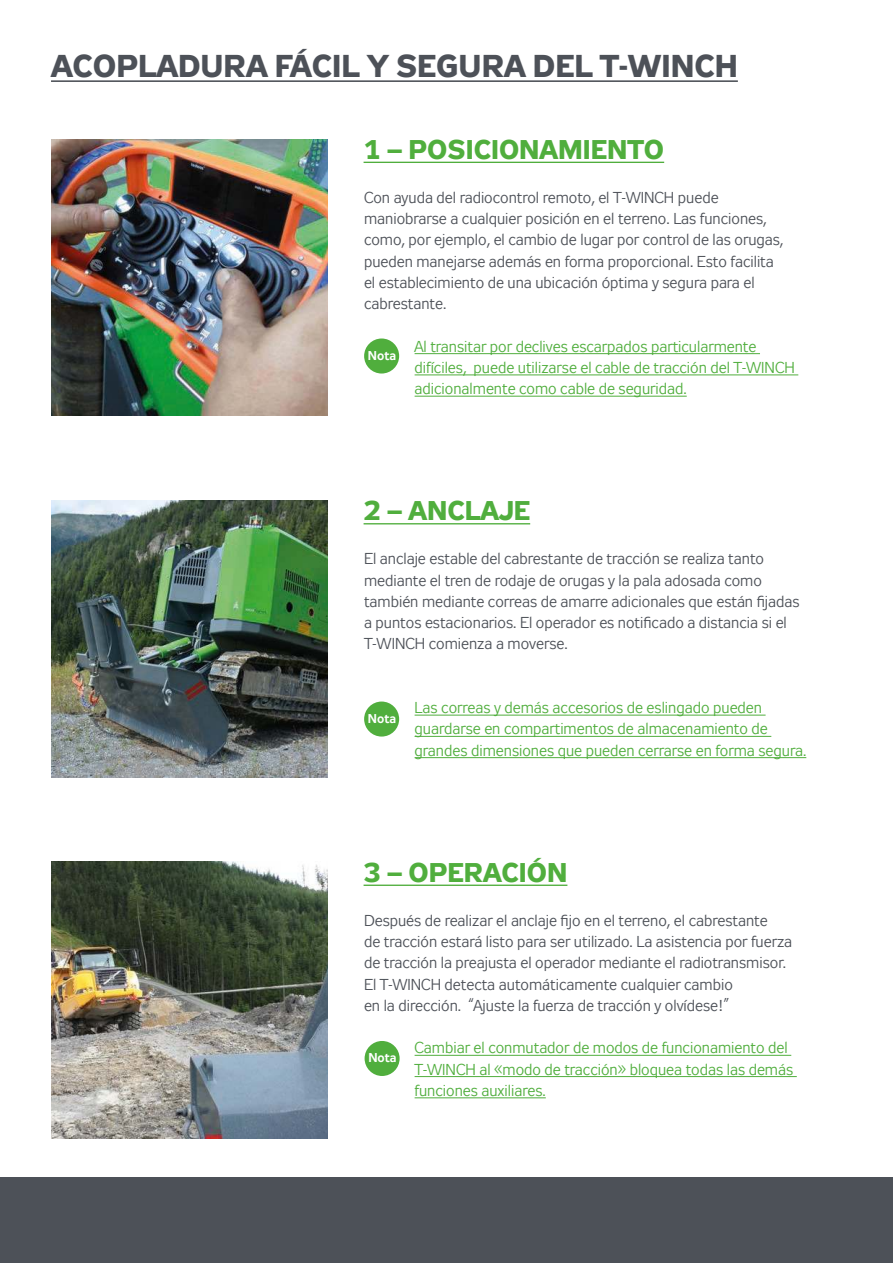
<style>
.page{position:relative;width:893px;height:1263px;background:#fff}
.page>*{position:absolute;margin:0;border:0;box-sizing:border-box;transform-origin:0 0}
.t1{font:700 31.5px "Zeppelin 32";color:#4d5158}
.t2{font:700 27px "Zeppelin 32";color:#50ae3d}
.t3{font:15.75px/21.3px "Zeppelin 31";color:#4d5158}
.t4{font:15.75px/21.3px "Zeppelin 31";color:#50ae3d}
.t5{font:700 12.75px "Zeppelin 31";color:#fff}
</style>
<div class="page">
<div style="left:0;top:1178px;width:893px;height:85px;background:#4d5158"></div>
<img style="left:51px;top:500px;width:276px;height:278px">
<hr style="left:415px;top:353px;width:345px;height:1px;background:#50ae3d">
<hr style="left:415px;top:374px;width:383px;height:1px;background:#50ae3d">
<hr style="left:415px;top:396px;width:272px;height:1px;background:#50ae3d">
<hr style="left:415px;top:715px;width:351px;height:1px;background:#50ae3d">
<hr style="left:415px;top:736px;width:356px;height:1px;background:#50ae3d">
<hr style="left:415px;top:757px;width:391px;height:1px;background:#50ae3d">
<hr style="left:415px;top:1055px;width:376px;height:1px;background:#50ae3d">
<hr style="left:415px;top:1076px;width:382px;height:1px;background:#50ae3d">
<hr style="left:415px;top:1097px;width:131px;height:1px;background:#50ae3d">
<div style="left:364px;top:338px;width:35px;height:35px;background:#50ae3d;border-radius:50%"></div>
<div style="left:364px;top:701px;width:35px;height:35px;background:#50ae3d;border-radius:50%"></div>
<hr style="left:364px;top:162px;width:300px;height:1px;background:#50ae3d">
<hr style="left:364px;top:523px;width:166px;height:1px;background:#50ae3d">
<hr style="left:51px;top:80px;width:687px;height:2px;background:#4d5158">
<hr style="left:364px;top:884px;width:203px;height:2px;background:#50ae3d">
<div style="left:365px;top:1041px;width:35px;height:35px;background:#50ae3d;border-radius:50%"></div>
<img style="left:51px;top:862px;width:276px;height:276px">
<img style="left:51px;top:139px;width:276px;height:276px">
<h1 class="t1" style="left:51px;top:48px;width:688px">ACOPLADURA FÁCIL Y SEGURA DEL T-WINCH</h1>
<h2 class="t2" style="left:364px;top:134px;width:302px">1 – POSICIONAMIENTO</h2>
<p class="t3" style="left:364px;top:188px;width:421px">Con ayuda del radiocontrol remoto, el T-WINCH puede maniobrarse a cualquier posición en el terreno. Las funciones, como, por ejemplo, el cambio de lugar por control de las orugas, pueden manejarse además en forma proporcional. Esto facilita el establecimiento de una ubicación óptima y segura para el cabrestante.</p>
<p class="t5" style="left:368px;top:349px;width:30px">Nota</p>
<p class="t4" style="left:415px;top:337px;width:382px">Al transitar por declives escarpados particularmente difíciles, puede utilizarse el cable de tracción del T-WINCH adicionalmente como cable de seguridad.</p>
<h2 class="t2" style="left:364px;top:495px;width:168px">2 – ANCLAJE</h2>
<p class="t3" style="left:364px;top:550px;width:437px">El anclaje estable del cabrestante de tracción se realiza tanto mediante el tren de rodaje de orugas y la pala adosada como también mediante correas de amarre adicionales que están fijadas a puntos estacionarios. El operador es notificado a distancia si el T-WINCH comienza a moverse.</p>
<p class="t5" style="left:368px;top:712px;width:30px">Nota</p>
<p class="t4" style="left:415px;top:698px;width:393px">Las correas y demás accesorios de eslingado pueden guardarse en compartimentos de almacenamiento de grandes dimensiones que pueden cerrarse en forma segura.</p>
<h2 class="t2" style="left:364px;top:857px;width:205px">3 – OPERACIÓN</h2>
<p class="t3" style="left:364px;top:911px;width:430px">Después de realizar el anclaje fijo en el terreno, el cabrestante<br>de tracción estará listo para ser utilizado. La asistencia por fuerza de tracción la preajusta el operador mediante el radiotransmisor.<br>El T-WINCH detecta automáticamente cualquier cambio<br>en la dirección. “Ajuste la fuerza de tracción y olvídese!”</p>
<p class="t4" style="left:415px;top:1039px;width:380px">Cambiar el conmutador de modos de funcionamiento del<br>T-WINCH al «modo de tracción» bloquea todas las demás funciones auxiliares.</p>
<p class="t5" style="left:368px;top:1051px;width:30px">Nota</p>
</div>
